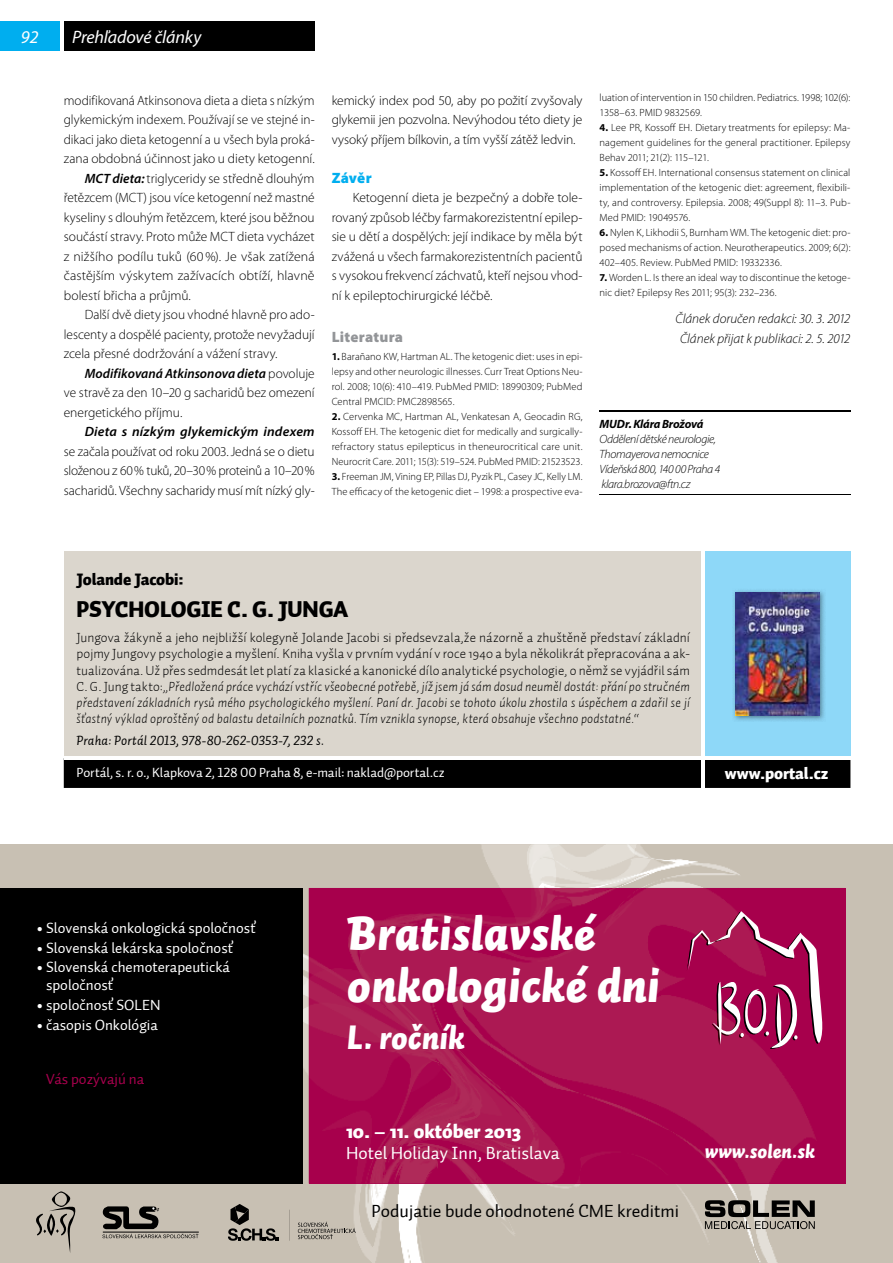
<style>
.page{position:relative;width:893px;height:1263px;background:#fff}
.page>*{position:absolute;margin:0;border:0;box-sizing:border-box;transform-origin:0 0}
.t1{font:48px/51.9px "Auto 2 Black Italic LF";color:#fff}
.t2{font:33px "Auto 2 Black Italic LF";color:#fff}
.t3{font:900 22.5px "Auto 2";letter-spacing:-.005em;color:#000}
.t4{font:900 19.5px "Auto 1";color:#fff}
.t5{font:19.5px "Auto 2 Black Italic LF";color:#fff}
.t6{font:18px "Auto 1";color:#000}
.t7{font:18px "Auto 1";color:#fff}
.t8{font:italic 18px "Myriad Pro";letter-spacing:-.01em;color:#fff}
.t9{font:900 16.5px "Auto 2";letter-spacing:-.01em;color:#000}
.t10{font:900 16.5px "Auto 2";letter-spacing:-.005em;color:#fff}
.t11{font:15px/18px "Auto 1";color:#fff}
.t12{font:15px "Auto 1";color:#a7004d}
.t13{font:900 15px "Myriad Pro";letter-spacing:.02em;color:#939598}
.t14{font:900 15px "Myriad Pro";letter-spacing:.01em;color:#00aeef}
.t15{font:300 13.5px/19.5px "Myriad Pro";color:#000;text-align:justify}
.t16{font:300 13.5px/16.2px "Auto 1";letter-spacing:.005em;color:#000;text-align:justify}
.t17{font:italic 600 13.5px "Myriad Pro";letter-spacing:.005em;color:#000}
.t18{font:italic 300 13.5px/19.5px "Myriad Pro";color:#000;text-align:center}
.t19{font:13.5px "Auto 2 Regular LF";letter-spacing:-.005em;color:#fff}
.t20{font:13.5px "Auto 2 Italic LF";color:#000}
.t21{font:italic 300 12px/15px "Myriad Pro";letter-spacing:-.025em;color:#000}
.t22{font:italic 700 12px "Myriad Pro";letter-spacing:-.015em;color:#000}
.t23{font:300 10.5px/15px "Myriad Pro";letter-spacing:.005em;color:#000;text-align:justify}
.s1{font-weight:600;font-style:italic}
.s2{font-weight:300;font-style:normal}
.s3{font-weight:700}
.s4{font-style:italic}
.s5{font-family:"Myriad Pro";font-weight:900}
.s6{font-family:"Auto 1";font-weight:900;font-style:italic}
</style>
<div class="page">
<div style="left:0;top:21px;width:60px;height:30px;background:#00aeef"></div>
<div style="left:64px;top:21px;width:251px;height:30px;background:#000"></div>
<hr style="left:600px;top:410px;width:178px;height:1px;background:#000">
<hr style="left:600px;top:494px;width:178px;height:1px;background:#000">
<hr style="left:778px;top:410px;width:72px;height:1px;background:#000">
<hr style="left:778px;top:494px;width:72px;height:1px;background:#000">
<div style="left:0;top:844px;width:341px;height:337px;background:#c8c0b3"></div>
<img style="left:341px;top:844px;width:552px;height:79px">
<div style="left:810px;top:923px;width:83px;height:340px;background:#c8c0b3"></div>
<img style="left:0;top:1181px;width:810px;height:82px">
<div style="left:0;top:888px;width:302px;height:295px;background:#000"></div>
<svg style="left:705px;top:1200px;width:110px;height:29px;background:#716d66"></svg>
<hr style="left:103px;top:1232px;width:96px;height:1px;background:#000">
<svg style="left:102px;top:1206px;width:96px;height:32px;background:#888279"></svg>
<svg style="left:35px;top:1191px;width:41px;height:62px;background:#a8a297"></svg>
<img style="left:309px;top:888px;width:536px;height:295px">
<svg style="left:687px;top:911px;width:138px;height:138px;background:#ad2a63"></svg>
<svg style="left:298px;top:1222px;width:58px;height:17px"></svg>
<img style="left:230px;top:1203px;width:19px;height:3px">
<img style="left:235px;top:1204px;width:14px;height:5px">
<img style="left:230px;top:1206px;width:10px;height:19px">
<img style="left:235px;top:1209px;width:14px;height:16px">
<svg style="left:228px;top:1228px;width:50px;height:13px"></svg>
<img style="left:290px;top:1210px;width:1px;height:31px">
<div style="left:64px;top:551px;width:639px;height:207px;background:#dbd6cd"></div>
<div style="left:703px;top:551px;width:147px;height:207px;background:#8ed8f8"></div>
<div style="left:64px;top:760px;width:786px;height:28px;background:#000"></div>
<hr style="left:701px;top:551px;width:3px;height:206px;background:#fff">
<hr style="left:64px;top:757px;width:639px;height:3px;background:#fff">
<hr style="left:703px;top:757px;width:147px;height:3px;background:#fff">
<hr style="left:701px;top:760px;width:3px;height:28px;background:#fff">
<img style="left:733px;top:590px;width:92px;height:131px">
<img style="left:735px;top:592px;width:84px;height:123px">
<h3 class="t8" style="left:21px;top:26px;width:19px">92</h3>
<h3 class="t8" style="left:72px;top:26px;width:130px">Prehľadové články</h3>
<p class="t15" style="left:64px;top:90px;width:252px">modifikovaná Atkinsonova dieta a dieta s nízkým</p>
<p class="t15" style="left:64px;top:110px;width:252px">glykemickým indexem. Používají se ve stejné in-</p>
<p class="t15" style="left:64px;top:129px;width:252px">dikaci jako dieta ketogenní a u všech byla proká-</p>
<p class="t15" style="left:64px;top:149px;width:252px">zana obdobná účinnost jako u diety ketogenní.</p>
<p class="t15" style="left:85px;top:168px;width:231px"><span class="s1">MCT dieta:</span> triglyceridy se středně dlouhým</p>
<p class="t15" style="left:64px;top:188px;width:252px">řetězcem (MCT) jsou více ketogenní než mastné</p>
<p class="t15" style="left:64px;top:207px;width:252px">kyseliny s dlouhým řetězcem, které jsou běžnou</p>
<p class="t15" style="left:64px;top:227px;width:252px">součástí stravy. Proto může MCT dieta vycházet</p>
<p class="t15" style="left:64px;top:246px;width:252px">z nižšího podílu tuků (60 %). Je však zatížená</p>
<p class="t15" style="left:64px;top:266px;width:252px">častějším výskytem zažívacích obtíží, hlavně</p>
<p class="t15" style="left:64px;top:285px;width:129px">bolestí břicha a průjmů.</p>
<p class="t15" style="left:85px;top:305px;width:231px">Další dvě diety jsou vhodné hlavně pro ado-</p>
<p class="t15" style="left:64px;top:324px;width:252px">lescenty a dospělé pacienty, protože nevyžadují</p>
<p class="t15" style="left:64px;top:344px;width:215px">zcela přesné dodržování a vážení stravy.</p>
<p class="t17" style="left:85px;top:364px;width:231px">Modifikovaná Atkinsonova dieta <span class="s2">povoluje</span></p>
<p class="t15" style="left:64px;top:383px;width:252px">ve stravě za den 10–20 g sacharidů bez omezení</p>
<p class="t15" style="left:64px;top:402px;width:120px">energetického příjmu.</p>
<p class="t17" style="left:85px;top:423px;width:231px">Dieta s nízkým glykemickým indexem</p>
<p class="t15" style="left:64px;top:441px;width:252px">se začala používat od roku 2003. Jedná se o dietu složenou z 60 % tuků, 20–30 % proteinů a 10–20 % sacharidů. Všechny sacharidy musí mít nízký gly-</p>
<p class="t15" style="left:332px;top:90px;width:252px">kemický index pod 50, aby po požití zvyšovaly glykemii jen pozvolna. Nevýhodou této diety je vysoký příjem bílkovin, a tím vyšší zátěž ledvin.</p>
<h3 class="t14" style="left:332px;top:167px;width:42px">Závěr</h3>
<p class="t15" style="left:332px;top:188px;width:252px;text-indent:21px">Ketogenní dieta je bezpečný a dobře tole&shy;rovaný způsob léčby farmakorezistentní epilep&shy;sie u dětí a dospělých: její indikace by měla být zvážená u všech farmakorezistentních pacientů s vysokou frekvencí záchvatů, kteří nejsou vhod&shy;ní k epileptochirurgické léčbě.</p>
<h3 class="t13" style="left:332px;top:326px;width:73px">Literatura</h3>
<p class="t23" style="left:332px;top:348px;width:252px"><span class="s3">1.</span> Barañano KW, Hartman AL. The ketogenic diet: uses in epi&shy;lepsy and other neurologic illnesses. Curr Treat Options Neu&shy;rol. 2008; 10(6): 410–419. PubMed PMID: 18990309; PubMed Central PMCID: PMC2898565.</p>
<p class="t23" style="left:332px;top:408px;width:252px"><span class="s3">2.</span> Cervenka MC, Hartman AL, Venkatesan A, Geocadin RG, Kossoff EH. The ketogenic diet for medically and surgically&shy;refractory status epilepticus in theneurocritical care unit.<br>Neurocrit Care. 2011; 15(3): 519–524. PubMed PMID: 21523523.</p>
<p class="t23" style="left:332px;top:468px;width:252px"><span class="s3">3.</span> Freeman JM, Vining EP, Pillas DJ, Pyzik PL, Casey JC, Kelly LM.<br>The efficacy of the ketogenic diet – 1998: a prospective eva-</p>
<p class="t23" style="left:600px;top:90px;width:252px">luation of intervention in 150 children. Pediatrics. 1998; 102(6):<br>1358–63. PMID 9832569.</p>
<p class="t23" style="left:600px;top:120px;width:252px"><span class="s3">4.</span> Lee PR, Kossoff EH. Dietary treatments for epilepsy: Ma&shy;nagement guidelines for the general practitioner. Epilepsy Behav 2011; 21(2): 115–121.</p>
<p class="t23" style="left:600px;top:165px;width:252px"><span class="s3">5.</span> Kossoff EH. International consensus statement on clinical implementation of the ketogenic diet: agreement, flexibili&shy;ty, and controversy. Epilepsia. 2008; 49(Suppl 8): 11–3. Pub-Med PMID: 19049576.</p>
<p class="t23" style="left:600px;top:225px;width:252px"><span class="s3">6.</span> Nylen K, Likhodii S, Burnham WM. The ketogenic diet: pro&shy;posed mechanisms of action. Neurotherapeutics. 2009; 6(2):<br>402–405. Review. PubMed PMID: 19332336.</p>
<p class="t23" style="left:600px;top:270px;width:252px"><span class="s3">7.</span> Worden L. Is there an ideal way to discontinue the ketoge&shy;nic diet? Epilepsy Res 2011; 95(3): 232–236.</p>
<p class="t18" style="left:676px;top:309px;width:176px">Článek doručen redakci: 30. 3. 2012<br>Článek přijat k publikaci: 2. 5. 2012</p>
<p class="t22" style="left:600px;top:416px;width:106px">MUDr. Klára Brožová</p>
<p class="t21" style="left:600px;top:432px;width:122px">Oddělení dětské neurologie,<br>Thomayerova nemocnice<br>Vídeňská 800, 140 00 Praha 4 klara.brozova@ftn.cz</p>
<h3 class="t9" style="left:77px;top:568px;width:109px">Jolande Jacobi:</h3>
<h3 class="t3" style="left:77px;top:595px;width:273px">PSYCHOLOGIE C. G. JUNGA</h3>
<p class="t16" style="left:77px;top:629px;width:615px">Jungova žákyně a jeho nejbližší kolegyně Jolande Jacobi si předsevzala,že názorně a zhuštěně představí základní pojmy Jungovy psychologie a myšlení. Kniha vyšla v prvním vydání v roce 1940 a byla několikrát přepracována a ak&shy;tualizována. Už přes sedmdesát let platí za klasické a kanonické dílo analytické psychologie, o němž se vyjádřil sám C. G. Jung takto:<span class="s4">„Předložená práce vychází vstříc všeobecné potřebě, jíž jsem já sám dosud neuměl dostát: přání po stručném představení základních rysů mého psychologického myšlení. Paní dr. Jacobi se tohoto úkolu zhostila s úspěchem a zdařil se jí šťastný výklad oproštěný od balastu detailních poznatků. Tím vznikla synopse, která obsahuje všechno podstatné.“</span></p>
<p class="t20" style="left:77px;top:732px;width:249px">Praha: Portál 2013, 978-80-262-0353-7, 232 s.</p>
<p class="t19" style="left:77px;top:764px;width:370px">Portál, s. r. o., Klapkova 2, 128 00 Praha 8, e-mail: naklad@portal.cz</p>
<h3 class="t10" style="left:725px;top:763px;width:105px">www.portal.cz</h3>
<h3 class="t11" style="left:37px;top:919px;width:220px"><span class="s5">•</span> Slovenská onkologická spoločnosť</h3>
<h3 class="t11" style="left:37px;top:939px;width:197px"><span class="s5">•</span> Slovenská lekárska spoločnosť</h3>
<h3 class="t11" style="left:46px;top:958px;width:185px;text-indent:-9px"><span class="s5">•</span> Slovenská chemoterapeutická spoločnosť</h3>
<h3 class="t11" style="left:37px;top:996px;width:125px"><span class="s5">•</span> spoločnosť SOLEN</h3>
<h3 class="t11" style="left:37px;top:1016px;width:122px"><span class="s5">•</span> časopis Onkológia</h3>
<h3 class="t12" style="left:46px;top:1070px;width:99px">Vás pozývajú na</h3>
<h1 class="t1" style="left:347px;top:909px;width:315px">Bratislavské onkologické dni</h1>
<h2 class="t2" style="left:347px;top:1016px;width:120px"><span class="s6">L</span>. ročník</h2>
<h3 class="t4" style="left:346px;top:1118px;width:177px">10. – 11. október 2013</h3>
<h3 class="t7" style="left:346px;top:1142px;width:215px">Hotel Holiday Inn, Bratislava</h3>
<h3 class="t6" style="left:372px;top:1199px;width:309px">Podujatie bude ohodnotené CME kreditmi</h3>
<h3 class="t5" style="left:705px;top:1138px;width:112px">www.solen.sk</h3>
</div>
